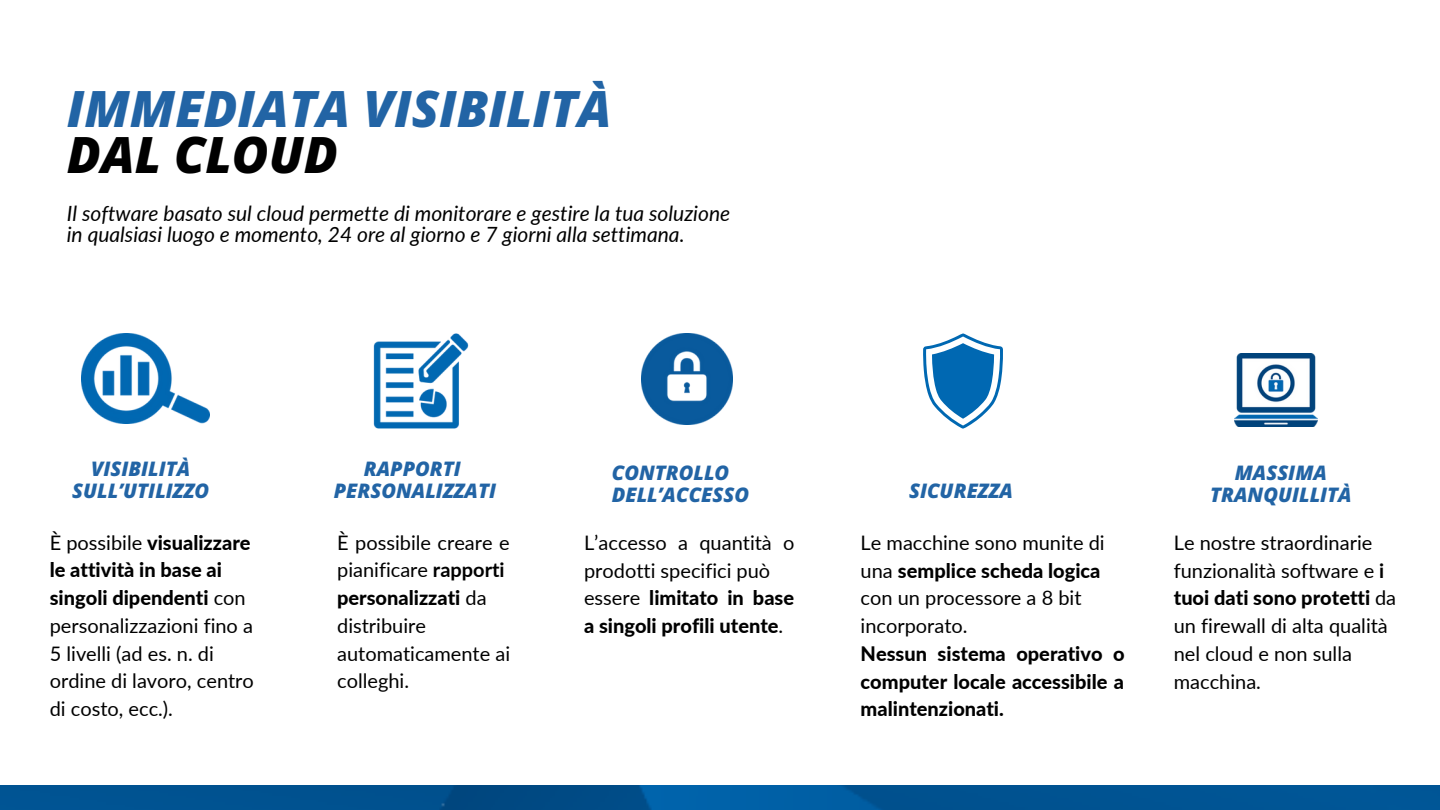
<style>
.page{position:relative;width:1440px;height:810px;background:#fff}
.page>*{position:absolute;margin:0;border:0;box-sizing:border-box;transform-origin:0 0}
.t1{font:italic 800 50px "Open Sans";color:#2264a5}
.t2{font:italic 800 50px "Open Sans";color:#000}
.t3{font:italic 21px/21.8px "Lato";color:#000}
.t4{font:20px/27.8px "Lato";color:#000}
.t5{font:italic 800 20px/21.8px "Open Sans";color:#2264a5;text-align:center}
.t6{font:800 20px/27.8px "Lato";color:#000;text-align:justify}
.s1{font-weight:800}
.s2{font-weight:700}
</style>
<div class="page">
<img style="left:81px;top:333px;width:128px;height:90px">
<img style="left:641px;top:333px;width:92px;height:92px">
<svg style="left:923px;top:334px;width:80px;height:95px"></svg>
<img style="left:1235px;top:353px;width:83px;height:74px">
<img style="left:0;top:786px;width:1440px;height:24px">
<img style="left:373px;top:333px;width:96px;height:96px">
<h1 class="t1" style="left:67px;top:73px;width:546px">IMMEDIATA VISIBILITÀ</h1>
<h1 class="t2" style="left:67px;top:120px;width:273px">DAL CLOUD</h1>
<p class="t3" style="left:67px;top:202px;width:665px">Il software basato sul cloud permette di monitorare e gestire la tua soluzione in qualsiasi luogo e momento, 24 ore al giorno e 7 giorni alla settimana.</p>
<p class="t5" style="left:72px;top:458px;width:138px">VISIBILITÀ<br>SULL’UTILIZZO</p>
<p class="t5" style="left:334px;top:458px;width:164px">RAPPORTI<br>PERSONALIZZATI</p>
<p class="t5" style="left:612px;top:461px;width:139px;text-align:left">CONTROLLO<br>DELL’ACCESSO</p>
<p class="t5" style="left:909px;top:479px;width:105px">SICUREZZA</p>
<p class="t4" style="left:50px;top:528px;width:206px">È possibile <span class="s1">visualizzare le attività in base ai singoli dipendenti</span> con personalizzazioni fino a<br>5 livelli (ad es. n. di ordine di lavoro, centro di costo, ecc.).</p>
<p class="t4" style="left:337px;top:528px;width:175px">È possibile creare e pianificare <span class="s2">rapporti </span><span class="s1">personalizzati</span> da distribuire automaticamente ai colleghi.</p>
<p class="t4" style="left:584px;top:528px;width:212px">L’accesso a quantità o prodotti specifici può essere <span class="s1">limitato in base a singoli profili utente</span>.</p>
<p class="t4" style="left:861px;top:528px;width:246px">Le macchine sono munite di una <span class="s1">semplice scheda logica </span>con un processore a 8 bit incorporato.</p>
<p class="t6" style="left:861px;top:639px;width:266px">Nessun sistema operativo o computer locale accessibile a malintenzionati.</p>
<p class="t5" style="left:1210px;top:461px;width:143px">MASSIMA<br>TRANQUILLITÀ</p>
<p class="t4" style="left:1174px;top:528px;width:224px">Le nostre straordinarie funzionalità software e <span class="s2">i </span><span class="s1">tuoi dati sono protetti</span> da un firewall di alta qualità nel cloud e non sulla macchina.</p>
</div>
